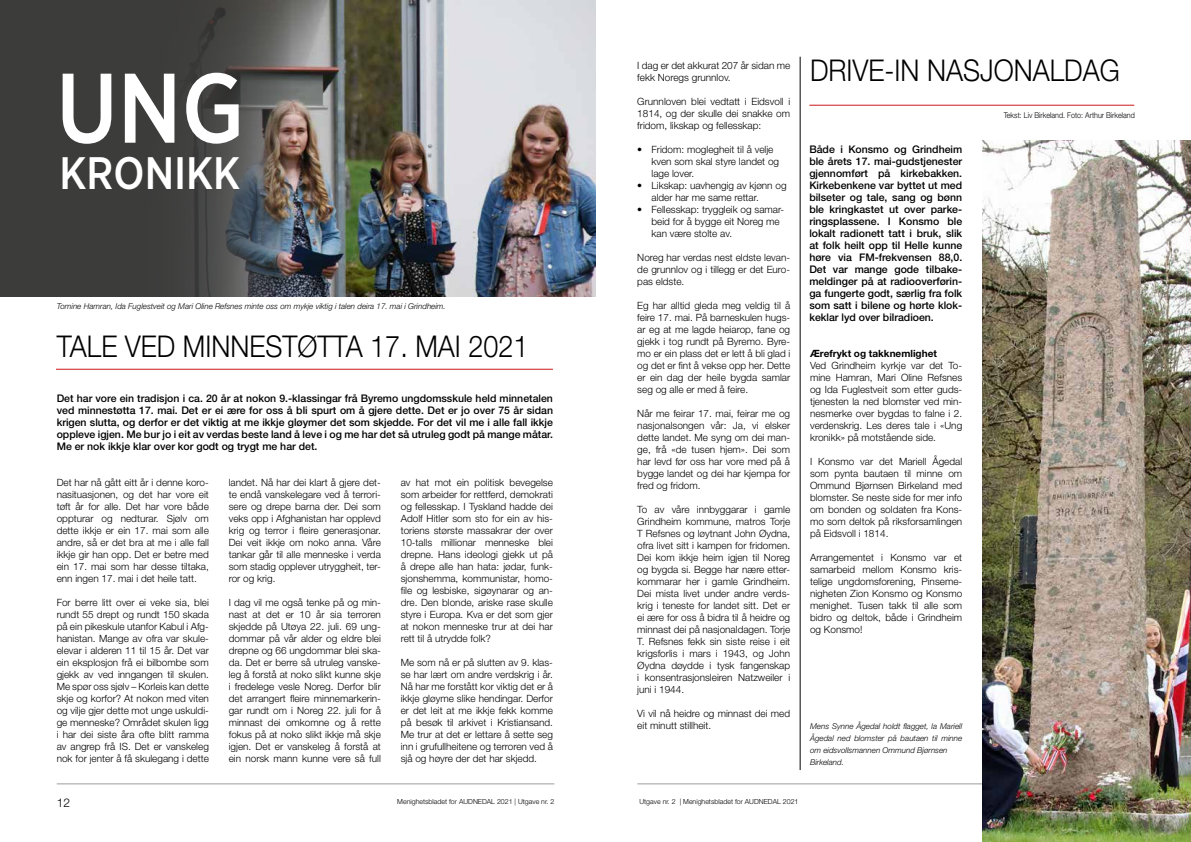
<style>
.page{position:relative;width:1191px;height:842px;background:#fff}
.page>*{position:absolute;margin:0;border:0;box-sizing:border-box;transform-origin:0 0}
.t1{font:500 98.6px "Gotham Narrow";color:#fff;scale:.95 1}
.t2{font:500 45.5px "Gotham Narrow";color:#fff;scale:.95 1}
.t3{font:300 30px "Helvetica Neue LT Pro";color:#000;scale:.9 1}
.t4{font:300 12px "Helvetica Neue LT Pro";color:#000}
.t5{font:500 10.5px/12px "Helvetica Neue LT Pro";color:#000;text-align:justify}
.t6{font:300 10px/12px "Helvetica Neue LT Pro";color:#000;text-align:justify}
.t7{font:700 10px "Helvetica Neue LT Pro";color:#000}
.t8{font:italic 300 8px/12px "Helvetica Neue LT Pro";color:#000}
.t9{font:300 8px "Helvetica Neue LT Pro";color:#000;scale:.9 1}
.t10{font:300 7px "Helvetica Neue LT Pro";color:#000}
</style>
<div class="page">
<hr style="left:57px;top:783px;width:497px;height:1px;background:#9d9d9c">
<hr style="left:637px;top:783px;width:498px;height:1px;background:#9d9d9c">
<img style="left:291px;top:1px;width:304px;height:296px">
<svg style="left:0;top:0;width:291px;height:297px;background:#434342"></svg>
<img style="left:982px;top:141px;width:209px;height:701px">
<hr style="left:809px;top:105px;width:325px;height:1px;background:#cd1719">
<hr style="left:56px;top:369px;width:497px;height:1px;background:#cd1719">
<hr style="left:799px;top:57px;width:1px;height:713px;background:#000">
<h1 class="t1" style="left:56px;top:46px;width:199px">UNG</h1>
<h2 class="t2" style="left:60px;top:144px;width:192px">KRONIKK</h2>
<p class="t8" style="left:57px;top:300px;width:390px">Tomine Hamran, Ida Fuglestveit og Mari Oline Refsnes minte oss om mykje viktig i talen deira 17. mai i Grindheim.</p>
<h3 class="t3" style="left:57px;top:328px;width:525px">TALE VED MINNESTØTTA 17. MAI 2021</h3>
<p class="t5" style="left:57px;top:392px;width:498px">Det har vore ein tradisjon i ca. 20 år at nokon 9.-klassingar frå Byremo ungdomsskule held minnetalen ved minnestøtta 17. mai. Det er ei ære for oss å bli spurt om å gjere dette. Det er jo over 75 år sidan krigen slutta, og derfor er det viktig at me ikkje gløymer det som skjedde. For det vil me i alle fall ikkje oppleve igjen. Me bur jo i eit av verdas beste land å leve i og me har det så utruleg godt på mange måtar.<br>Me er nok ikkje klar over kor godt og trygt me har det.</p>
<p class="t6" style="left:57px;top:476px;width:154px">Det har nå gått eitt år i denne koro&shy;nasituasjonen, og det har vore eit tøft år for alle. Det har vore både oppturar og nedturar. Sjølv om dette ikkje er ein 17. mai som alle andre, så er det bra at me i alle fall ikkje gir han opp. Det er betre med ein 17. mai som har desse tiltaka, enn ingen 17. mai i det heile tatt.</p>
<p class="t6" style="left:57px;top:596px;width:154px">For berre litt over ei veke sia, blei rundt 55 drept og rundt 150 skada på ein pikeskule utanfor Kabul i Afg&shy;hanistan. Mange av ofra var skule&shy;elevar i alderen 11 til 15 år. Det var ein eksplosjon frå ei bilbombe som gjekk av ved inngangen til skulen.<br>Me spør oss sjølv – Korleis kan dette skje og korfor? At nokon med viten og vilje gjer dette mot unge uskuldi&shy;ge menneske? Området skulen ligg i har dei siste åra ofte blitt ramma av angrep frå IS. Det er vanskeleg nok for jenter å få skulegang i dette</p>
<p class="t6" style="left:229px;top:476px;width:154px">landet. Nå har dei klart å gjere det&shy;te endå vanskelegare ved å terrori&shy;sere og drepe barna der. Dei som veks opp i Afghanistan har opplevd krig og terror i fleire generasjonar.<br>Dei veit ikkje om noko anna. Våre tankar går til alle menneske i verda som stadig opplever utryggheit, ter&shy;ror og krig.</p>
<p class="t6" style="left:229px;top:596px;width:154px">I dag vil me også tenke på og min&shy;nast at det er 10 år sia terroren skjedde på Utøya 22. juli. 69 ung&shy;dommar på vår alder og eldre blei drepne og 66 ungdommar blei ska&shy;da. Det er berre så utruleg vanske&shy;leg å forstå at noko slikt kunne skje i fredelege vesle Noreg. Derfor blir det arrangert fleire minnemarkerin&shy;gar rundt om i Noreg 22. juli for å minnast dei omkomne og å rette fokus på at noko slikt ikkje må skje igjen. Det er vanskeleg å forstå at ein norsk mann kunne vere så full</p>
<p class="t6" style="left:401px;top:476px;width:154px">av hat mot ein politisk bevegelse som arbeider for rettferd, demokrati og fellesskap. I Tyskland hadde dei Adolf Hitler som sto for ein av his&shy;toriens største massakrar der over 10-talls millionar menneske blei drepne. Hans ideologi gjekk ut på å drepe alle han hata: jødar, funk&shy;sjonshemma, kommunistar, homo&shy;file og lesbiske, sigøynarar og an&shy;dre. Den blonde, ariske rase skulle styre i Europa. Kva er det som gjer at nokon menneske trur at dei har rett til å utrydde folk?</p>
<p class="t6" style="left:401px;top:656px;width:154px">Me som nå er på slutten av 9. klas&shy;se har lært om andre verdskrig i år.<br>Nå har me forstått kor viktig det er å ikkje gløyme slike hendingar. Derfor er det leit at me ikkje fekk komme på besøk til arkivet i Kristiansand.<br>Me trur at det er lettare å sette seg inn i grufullheitene og terroren ved å sjå og høyre der det har skjedd.</p>
<p class="t6" style="left:637px;top:59px;width:154px">I dag er det akkurat 207 år sidan me fekk Noregs grunnlov.</p>
<p class="t6" style="left:637px;top:95px;width:154px">Grunnloven blei vedtatt i Eidsvoll i 1814, og der skulle dei snakke om fridom, likskap og fellesskap:</p>
<p class="t6" style="left:651px;top:143px;width:129px;text-align:left;text-indent:-14px">• Fridom: moglegheit til å velje kven som skal styre landet og lage lover.</p>
<p class="t6" style="left:651px;top:179px;width:137px;text-indent:-14px">• Likskap: uavhengig av kjønn og alder har me same rettar.</p>
<p class="t6" style="left:651px;top:203px;width:134px;text-align:left;text-indent:-14px">• Fellesskap: tryggleik og samar&shy;beid for å bygge eit Noreg me kan være stolte av.</p>
<p class="t6" style="left:637px;top:251px;width:154px">Noreg har verdas nest eldste levan&shy;de grunnlov og i tillegg er det Euro&shy;pas eldste.</p>
<p class="t6" style="left:637px;top:299px;width:154px">Eg har alltid gleda meg veldig til å feire 17. mai. På barneskulen hugs&shy;ar eg at me lagde heiarop, fane og gjekk i tog rundt på Byremo. Byre&shy;mo er ein plass det er lett å bli glad i og det er fint å vekse opp her. Dette er ein dag der heile bygda samlar seg og alle er med å feire.</p>
<p class="t6" style="left:637px;top:407px;width:154px">Når me feirar 17. mai, feirar me og nasjonalsongen vår: Ja, vi elsker dette landet. Me syng om dei man&shy;ge, frå «de tusen hjem». Dei som har levd før oss har vore med på å bygge landet og dei har kjempa for fred og fridom.</p>
<p class="t6" style="left:637px;top:503px;width:154px">To av våre innbyggarar i gamle Grindheim kommune, matros Torje T Refsnes og løytnant John Øydna, ofra livet sitt i kampen for fridomen.<br>Dei kom ikkje heim igjen til Noreg og bygda si. Begge har nære etter&shy;kommarar her i gamle Grindheim.<br>Dei mista livet under andre verds&shy;krig i teneste for landet sitt. Det er ei ære for oss å bidra til å heidre og minnast dei på nasjonaldagen. Torje T. Refsnes fekk sin siste reise i eit krigsforlis i mars i 1943, og John Øydna døydde i tysk fangenskap i konsentrasjonsleiren Natzweiler i juni i 1944.</p>
<p class="t6" style="left:637px;top:707px;width:154px">Vi vil nå heidre og minnast dei med eit minutt stillheit.</p>
<h3 class="t3" style="left:810px;top:52px;width:345px">DRIVE-IN NASJONALDAG</h3>
<p class="t5" style="left:809px;top:143px;width:154px">Både i Konsmo og Grindheim ble årets 17. mai-gudstjenester gjennomført på kirkebakken.<br>Kirkebenkene var byttet ut med bilseter og tale, sang og bønn ble kringkastet ut over parke&shy;ringsplassene. I Konsmo ble lokalt radionett tatt i bruk, slik at folk heilt opp til Helle kunne høre via FM-frekvensen 88,0.<br>Det var mange gode tilbake&shy;meldinger på at radiooverførin&shy;ga fungerte godt, særlig fra folk som satt i bilene og hørte klok&shy;keklar lyd over bilradioen.</p>
<p class="t7" style="left:810px;top:347px;width:128px">Ærefrykt og takknemlighet</p>
<p class="t6" style="left:810px;top:359px;width:154px">Ved Grindheim kyrkje var det To&shy;mine Hamran, Mari Oline Refsnes og Ida Fuglestveit som etter guds&shy;tjenesten la ned blomster ved min&shy;nesmerke over bygdas to falne i 2. verdenskrig. Les deres tale i «Ung kronikk» på motstående side.</p>
<p class="t6" style="left:810px;top:455px;width:154px">I Konsmo var det Mariell Ågedal som pynta bautaen til minne om Ommund Bjørnsen Birkeland med blomster. Se neste side for mer info om bonden og soldaten fra Kons&shy;mo som deltok på riksforsamlingen på Eidsvoll i 1814.</p>
<p class="t6" style="left:810px;top:551px;width:154px">Arrangementet i Konsmo var et samarbeid mellom Konsmo kris&shy;telige ungdomsforening, Pinseme&shy;nigheten Zion Konsmo og Konsmo menighet. Tusen takk til alle som bidro og deltok, både i Grindheim og Konsmo!</p>
<p class="t8" style="left:810px;top:720px;width:154px">Mens Synne Ågedal holdt flagget, la Mariell Ågedal ned blomster på bautaen til minne om eidsvollsmannen Ommund Bjørnsen Birkeland.</p>
<p class="t9" style="left:1003px;top:111px;width:147px">Tekst: Liv Birkeland. Foto: Arthur Birkeland</p>
<p class="t4" style="left:57px;top:796px;width:15px">12</p>
<p class="t10" style="left:397px;top:797px;width:159px">Menighetsbladet for AUDNEDAL 2021 | Utgave nr. 2</p>
<p class="t10" style="left:639px;top:797px;width:160px">Utgave nr. 2 | Menighetsbladet for AUDNEDAL 2021</p>
</div>
